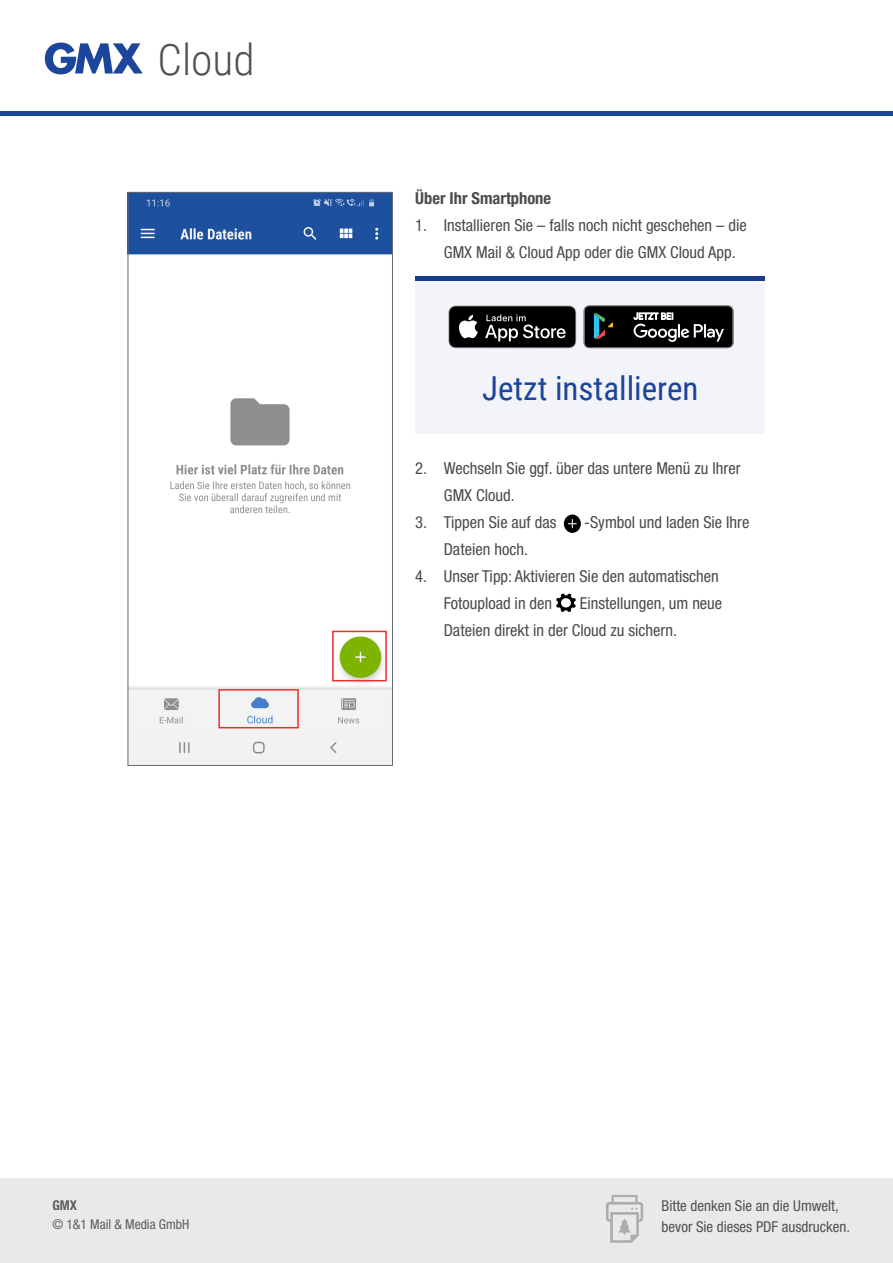
<style>
.page{position:relative;width:893px;height:1263px;background:#fff}
.page>*{position:absolute;margin:0;border:0;box-sizing:border-box;transform-origin:0 0}
.t1{font:300 43.5px "Roboto Condensed";color:#515151}
.t2{font:33px "Roboto Condensed";color:#1c449b}
.t3{font:condensed 16.5px/27px "Helvetica Neue LT Pro";color:#494c4d}
.t4{font:700 condensed 16.5px "Helvetica Neue LT Pro";color:#494c4d}
.t5{font:condensed 15px/21px "Helvetica Neue LT Pro";color:#515151}
.t6{font:condensed 13.5px "Helvetica Neue LT Pro";color:#231f20}
.t7{font:700 condensed 13.5px "Helvetica Neue LT Pro";color:#231f20}
</style>
<div class="page">
<div style="left:0;top:1178px;width:893px;height:85px;background:#e9e9e9"></div>
<hr style="left:0;top:112px;width:893px;height:4px;background:#174899">
<svg style="left:45px;top:43px;width:98px;height:31px"></svg>
<svg style="left:606px;top:1195px;width:37px;height:48px"></svg>
<div style="left:564px;top:514px;width:17px;height:19px;background:#000;border-radius:50%"></div>
<svg style="left:568px;top:519px;width:9px;height:9px"></svg>
<svg style="left:556px;top:593px;width:20px;height:19px"></svg>
<div style="left:415px;top:276px;width:350px;height:158px;background:#f2f4f9"></div>
<svg style="left:448px;top:305px;width:128px;height:43px;background:#2f2f2f"></svg>
<svg style="left:584px;top:305px;width:149px;height:43px;background:#262828"></svg>
<div style="left:415px;top:276px;width:350px;height:5px;background:#193d8b"></div>
<img style="left:130px;top:194px;width:261px;height:570px">
<div style="left:128px;top:192px;width:265px;height:574px;border:1px solid #676a6c"></div>
<div style="left:332px;top:631px;width:55px;height:50px;border:2px solid #ee2d2d"></div>
<div style="left:218px;top:689px;width:81px;height:39px;border:2px solid #ee2d2d"></div>
<h1 class="t1" style="left:158px;top:29px;width:99px">Cloud</h1>
<p class="t4" style="left:415px;top:188px;width:137px">Über Ihr Smartphone</p>
<p class="t3" style="left:444px;top:211px;width:304px;text-indent:-28px">1. Installieren Sie – falls noch nicht geschehen – die<br>GMX Mail &amp; Cloud App oder die GMX Cloud App.</p>
<p class="t2" style="left:482px;top:365px;width:218px">Jetzt installieren</p>
<p class="t3" style="left:444px;top:454px;width:298px;text-indent:-28px">2. Wechseln Sie ggf. über das untere Menü zu Ihrer<br>GMX Cloud.</p>
<p class="t3" style="left:415px;top:508px;width:143px">3. Tippen Sie auf das</p>
<p class="t3" style="left:584px;top:508px;width:167px">-Symbol und laden Sie Ihre</p>
<p class="t3" style="left:444px;top:535px;width:86px">Dateien hoch.</p>
<p class="t3" style="left:444px;top:562px;width:277px;text-indent:-28px">4. Unser Tipp: Aktivieren Sie den automatischen<br>Fotoupload in den</p>
<p class="t3" style="left:444px;top:589px;width:280px;text-indent:136px">Einstellungen, um neue<br>Dateien direkt in der Cloud zu sichern.</p>
<p class="t7" style="left:52px;top:1196px;width:26px">GMX</p>
<p class="t6" style="left:52px;top:1216px;width:138px">© 1&amp;1 Mail &amp; Media GmbH</p>
<p class="t5" style="left:662px;top:1195px;width:190px">Bitte denken Sie an die Umwelt, bevor Sie dieses PDF ausdrucken.</p>
</div>
